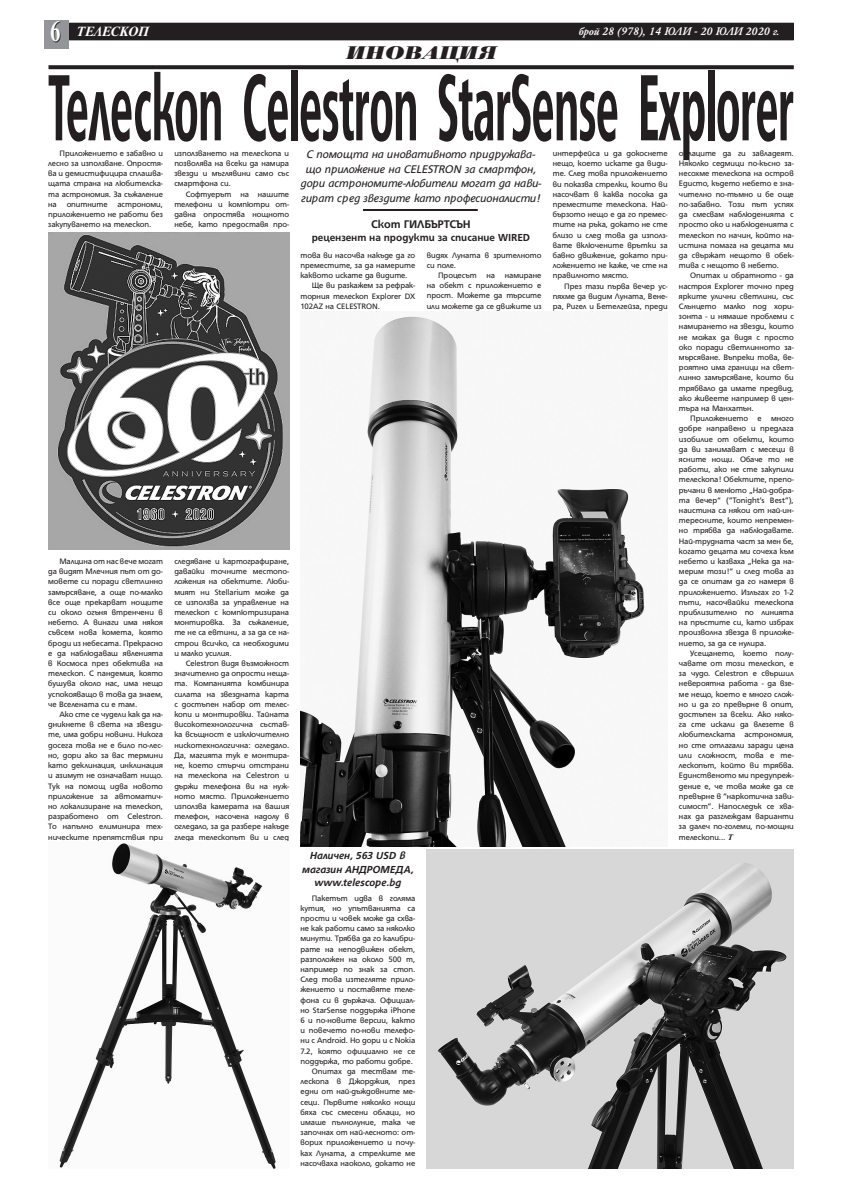
<style>
.page{position:relative;width:842px;height:1191px;background:#fff}
.page>*{position:absolute;margin:0;border:0;box-sizing:border-box;transform-origin:0 0}
.t1{font:700 condensed 101.7px "HS Grotesk Bg";color:#231f20;scale:.51 1}
.t2{font:700 30px "Tempora Bg";color:#fff;scale:.7 1}
.t3{font:italic 700 18px "Brilliant Bg";color:#231f20;scale:1.3 1}
.t4{font:italic 700 14px "Tempora Bg";letter-spacing:-.015em;color:#fff}
.t5{font:italic 12px/14.4px "HS Grotesk Bg";letter-spacing:-.005em;color:#231f20;text-align:center}
.t6{font:italic 700 12px "HS Garamond Bg";color:#fff}
.t7{font:700 12px "HS Grotesk Bg";letter-spacing:-.01em;color:#231f20}
.t8{font:italic 700 11px/13.2px "HS Grotesk Bg";color:#231f20;text-align:center}
.t9{font:700 11px "HS Grotesk Bg";color:#231f20}
.t10{font:8.5px/10.2px "HS Grotesk Bg";color:#231f20;text-align:justify}
.s1{font-family:"Tempora Bg";font-weight:700;font-style:italic}
</style>
<div class="page">
<svg style="left:48px;top:65px;width:746px;height:4px;fill:#231f20"></svg>
<div style="left:49px;top:23px;width:744px;height:17px;background:#231f20"></div>
<div style="left:45px;top:20px;width:24px;height:29px;background:#939598"></div>
<img style="left:59px;top:843px;width:217px;height:325px">
<img style="left:300px;top:316px;width:345px;height:530px">
<hr style="left:363px;top:209px;width:115px;height:2px;background:#231f20">
<img style="left:48px;top:233px;width:241px;height:317px">
<img style="left:427px;top:849px;width:367px;height:319px">
<p class="t2" style="left:50px;top:14px;width:17px">6</p>
<p class="t4" style="left:77px;top:24px;width:74px">ТЕЛЕСКОП</p>
<p class="t6" style="left:580px;top:24px;width:201px">брой 28 (978), 14 ЮЛИ - 20 ЮЛИ 2020 г.</p>
<p class="t3" style="left:346px;top:41px;width:117px">ИНОВАЦИЯ</p>
<p class="t1" style="left:48px;top:57px;width:1463px">Телескоп Celestron StarSense Explorer</p>
<p class="t10" style="left:48px;top:148px;width:116px;text-indent:11px">Приложението е забавно и лесно за използване. Опростя&shy;ва и демистифицира сплашва&shy;щата страна на любителска&shy;та астрономия. За съжаление на опитните астрономи, приложението не работи без закупуването на телескоп.</p>
<p class="t10" style="left:174px;top:148px;width:116px">използването на телескопа и позволява на всеки да намира звезди и мъглявини само със смартфона си.</p>
<p class="t10" style="left:174px;top:189px;width:116px;text-indent:11px">Софтуерът на нашите телефони и компютри от&shy;давна опростява нощното небе, като предоставя про-</p>
<p class="t10" style="left:679px;top:148px;width:116px">облаците да ги завладеят.<br>Няколко седмици по-късно за&shy;несохме телескопа на остров Едисто, където небето е зна&shy;чително по-тъмно и бе още по-забавно. Този път успях да смесвам наблюденията с просто око и наблюденията с телескоп по начин, който на&shy;истина помага на децата ми да свържат нещото в обек&shy;тива с нещото в небето.</p>
<p class="t10" style="left:679px;top:270px;width:116px;text-indent:11px">Опитах и обратното - да настроя Explorer точно пред ярките улични светлини, със Слънцето малко под хори&shy;зонта - и нямаше проблеми с намирането на звезди, които не можах да видя с просто око поради светлинното за&shy;мърсяване. Въпреки това, ве&shy;роятно има граници на свет&shy;линно замърсяване, които би трябвало да имате предвид, ако живеете например в цен&shy;търа на Манхатън.</p>
<p class="t10" style="left:679px;top:413px;width:116px;text-indent:11px">Приложението е много добре направено и предлага изобилие от обекти, които да ви занимават с месеци в ясните нощи. Обаче то не работи, ако не сте закупили телескопа! Обектите, препо&shy;ръчани в менюто „Най-добра&shy;та вечер“ (“Tonight’s Best”), наистина са някои от най-ин&shy;тересните, които непремен&shy;но трябва да наблюдавате.<br>Най-трудната част за мен бе, когато децата ми сочеха към небето и казваха „Нека да на&shy;мерим този!“ и след това аз да се опитам да го намеря в приложението. Излъгах го 1-2 пъти, насочвайки телескопа приблизително по линията на пръстите си, като избрах произволна звезда в приложе&shy;нието, за да се нулира.</p>
<p class="t10" style="left:679px;top:648px;width:116px;text-indent:11px">Усещането, което полу&shy;чавате от този телескоп, е за чудо. Celestron е свършил невероятна работа - да взе&shy;ме нещо, което е много слож&shy;но и да го превърне в опит, достъпен за всеки. Ако няко&shy;га сте искали да влезете в любителската астрономия, но сте отлагали заради цена или сложност, това е те&shy;лескопът, който ви трябва.<br>Единственото ми предупреж&shy;дение е, че това може да се превърне в “наркотична зави&shy;симост”. Напоследък се хва&shy;нах да разглеждам варианти за далеч по-големи, по-мощни телескопи... <span class="s1">T</span></p>
<p class="t5" style="left:301px;top:147px;width:242px">С помощта на иновативното придружава&shy;що приложение на CELESTRON за смартфон, дори астрономите-любители могат да нави&shy;гират сред звездите като професионалисти!</p>
<p class="t7" style="left:371px;top:218px;width:101px">Скот ГИЛБЪРТСЪН</p>
<p class="t9" style="left:312px;top:232px;width:220px">рецензент на продукти за списание WIRED</p>
<p class="t10" style="left:553px;top:148px;width:116px">интерфейса и да докоснете нещо, което искате да види&shy;те. След това приложението ви показва стрелки, които ви насочват в каква посока да преместите телескопа. Най&shy;бързото нещо е да го премес&shy;тите на ръка, докато не сте близо и след това да използ&shy;вате включените врътки за бавно движение, докато при&shy;ложението не каже, че сте на правилното място.</p>
<p class="t10" style="left:553px;top:281px;width:116px;text-indent:11px">През тази първа вечер ус&shy;пяхме да видим Луната, Вене&shy;ра, Ригел и Бетелгейза, преди</p>
<p class="t10" style="left:300px;top:250px;width:116px">това ви насочва накъде да го преместите, за да намерите каквото искате да видите.</p>
<p class="t10" style="left:300px;top:280px;width:116px;text-indent:11px">Ще ви разкажем за рефрак&shy;торния телескоп Explorer DX 102AZ на CELESTRON.</p>
<p class="t10" style="left:427px;top:250px;width:116px">видях Луната в зрителното си поле.</p>
<p class="t10" style="left:427px;top:270px;width:116px;text-indent:11px">Процесът на намиране на обект с приложението е прост. Можете да търсите или можете да се движите из</p>
<p class="t10" style="left:174px;top:556px;width:116px">следяване и картографиране, давайки точните местопо&shy;ложения на обектите. Люби&shy;мият ни Stellarium може да се използва за управление на телескоп с компютризирана монтировка. За съжаление, те не са евтини, а за да се на&shy;строи всичко, са необходими и малко усилия.</p>
<p class="t10" style="left:174px;top:658px;width:116px;text-indent:11px">Celestron видя възможност значително да опрости неща&shy;та. Компанията комбинира силата на звездната карта с достъпен набор от телес&shy;копи и монтировки. Тайната високотехнологична състав&shy;ка всъщност е изключително нискотехнологична: огледало.<br>Да, магията тук е монтира&shy;не, което стърчи отстрани на телескопа на Celestron и държи телефона ви на нуж&shy;ното място. Приложението използва камерата на вашия телефон, насочена надолу в огледало, за да разбере накъде гледа телескопът ви и след</p>
<p class="t10" style="left:48px;top:556px;width:116px;text-indent:11px">Малцина от нас вече могат да видят Млечния път от до&shy;мовете си поради светлинно замърсяване, а още по-малко все още прекарват нощите си около огъня втренчени в небето. А винаги има някоя съвсем нова комета, която броди из небесата. Прекрасно е да наблюдаваш явленията в Космоса през обектива на телескоп. С пандемия, която бушува около нас, има нещо успокояващо в това да знаем, че Вселената си е там.</p>
<p class="t10" style="left:48px;top:709px;width:116px;text-indent:11px">Ако сте се чудели как да на&shy;дникнете в света на звезди&shy;те, има добри новини. Никога досега това не е било по-лес&shy;но, дори ако за вас термини като деклинация, инклинация и азимут не означават нищо.<br>Тук на помощ идва новото приложение за автоматич&shy;но локализиране на телескоп, разработено от Celestron.<br>То напълно елиминира тех&shy;ническите препятствия при</p>
<p class="t8" style="left:302px;top:849px;width:113px">Наличен, 563 USD в магазин АНДРОМЕДА, www.telescope.bg</p>
<p class="t10" style="left:300px;top:892px;width:116px;text-indent:11px">Пакетът идва в голяма кутия, но упътванията са прости и човек може да схва&shy;не как работи само за няколко минути. Трябва да го калибри&shy;рате на неподвижен обект, разположен на около 500 m, например по знак за стоп.<br>След това изтегляте прило&shy;жението и поставяте теле&shy;фона си в държача. Официал&shy;но StarSense поддържа iPhone 6 и по-новите версии, както и повечето по-нови телефо&shy;ни с Android. Но дори и с Nokia 7.2, която официално не се поддържа, то работи добре.</p>
<p class="t10" style="left:300px;top:1066px;width:116px;text-indent:11px">Опитах да тествам те&shy;лескопа в Джорджия, през едни от най-дъждовните ме&shy;сеци. Първите няколко нощи бяха със смесени облаци, но имаше пълнолуние, така че започнах от най-лесното: от&shy;ворих приложението и почу&shy;ках Луната, а стрелките ме насочваха наоколо, докато не</p>
</div>
